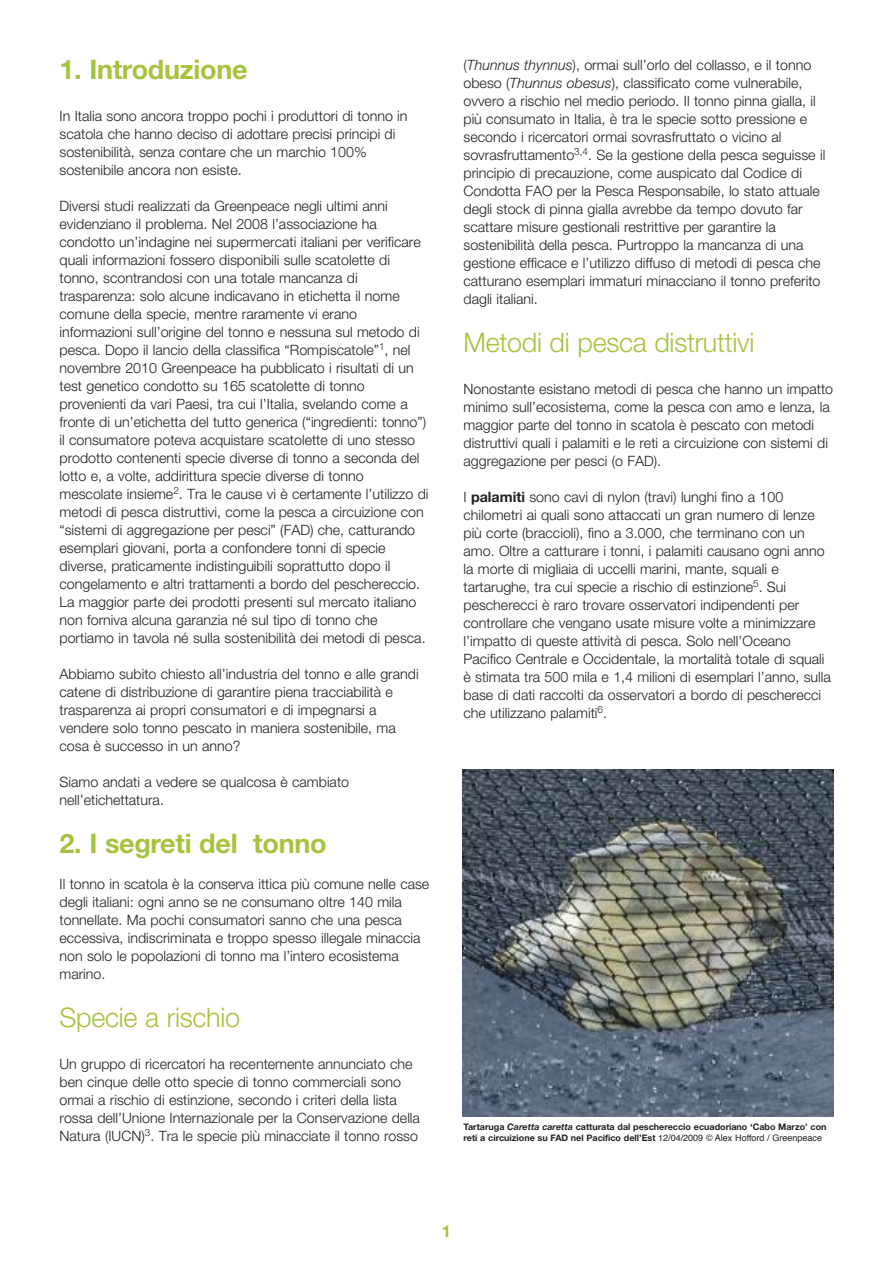
<style>
.page{position:relative;width:893px;height:1263px;background:#fff}
.page>*{position:absolute;margin:0;border:0;box-sizing:border-box;transform-origin:0 0}
.t1{font:300 27px "Helvetica Neue LT Std";letter-spacing:-.01em;color:#a4c43d}
.t2{font:700 27px "Helvetica Neue LT Std";letter-spacing:-.01em;color:#a4c43d}
.t3{font:700 16.5px "Helvetica Neue LT Std";color:#a4c43d}
.t4{font:300 14.25px/18px "Helvetica Neue LT Std";color:#211f1f}
.t5{font:700 9px/11.1px "Helvetica Neue";color:#211f1f}
.s1{font-style:italic}
.s2{font-weight:700}
.s3{font-family:"Helvetica";font-weight:400}
</style>
<div class="page">
<img style="left:462px;top:769px;width:371px;height:348px">
<h1 class="t2" style="left:60px;top:60px;width:189px">1. Introduzione</h1>
<p class="t4" style="left:60px;top:108px;width:350px">In Italia sono ancora troppo pochi i produttori di tonno in scatola che hanno deciso di adottare precisi principi di sostenibilità, senza contare che un marchio 100% sostenibile ancora non esiste.</p>
<p class="t4" style="left:60px;top:198px;width:371px">Diversi studi realizzati da Greenpeace negli ultimi anni evidenziano il problema. Nel 2008 l’associazione ha condotto un’indagine nei supermercati italiani per verificare quali informazioni fossero disponibili sulle scatolette di tonno, scontrandosi con una totale mancanza di trasparenza: solo alcune indicavano in etichetta il nome comune della specie, mentre raramente vi erano informazioni sull’origine del tonno e nessuna sul metodo di pesca. Dopo il lancio della classifica “Rompiscatole”<sup>1</sup>, nel novembre 2010 Greenpeace ha pubblicato i risultati di un test genetico condotto su 165 scatolette di tonno provenienti da vari Paesi, tra cui l’Italia, svelando come a fronte di un’etichetta del tutto generica (“ingredienti: tonno”) il consumatore poteva acquistare scatolette di uno stesso prodotto contenenti specie diverse di tonno a seconda del lotto e, a volte, addirittura specie diverse di tonno mescolate insieme<sup>2</sup>. Tra le cause vi è certamente l’utilizzo di metodi di pesca distruttivi, come la pesca a circuizione con “sistemi di aggregazione per pesci” (FAD) che, catturando esemplari giovani, porta a confondere tonni di specie diverse, praticamente indistinguibili soprattutto dopo il congelamento e altri trattamenti a bordo del peschereccio.<br>La maggior parte dei prodotti presenti sul mercato italiano non forniva alcuna garanzia né sul tipo di tonno che portiamo in tavola né sulla sostenibilità dei metodi di pesca.</p>
<p class="t4" style="left:60px;top:666px;width:361px">Abbiamo subito chiesto all’industria del tonno e alle grandi catene di distribuzione di garantire piena tracciabilità e trasparenza ai propri consumatori e di impegnarsi a vendere solo tonno pescato in maniera sostenibile, ma cosa è successo in un anno?</p>
<p class="t4" style="left:60px;top:774px;width:291px">Siamo andati a vedere se qualcosa è cambiato nell’etichettatura.</p>
<h1 class="t2" style="left:60px;top:834px;width:269px">2. I segreti del tonno</h1>
<p class="t4" style="left:60px;top:876px;width:371px">Il tonno in scatola è la conserva ittica più comune nelle case degli italiani: ogni anno se ne consumano oltre 140 mila tonnellate. Ma pochi consumatori sanno che una pesca eccessiva, indiscriminata e troppo spesso illegale minaccia non solo le popolazioni di tonno ma l’intero ecosistema marino.</p>
<h1 class="t1" style="left:60px;top:1008px;width:182px">Specie a rischio</h1>
<p class="t4" style="left:60px;top:1056px;width:362px">Un gruppo di ricercatori ha recentemente annunciato che ben cinque delle otto specie di tonno commerciali sono ormai a rischio di estinzione, secondo i criteri della lista rossa dell’Unione Internazionale per la Conservazione della Natura (IUCN)<sup>3</sup>. Tra le specie più minacciate il tonno rosso</p>
<p class="t4" style="left:463px;top:57px;width:363px">(<span class="s1">Thunnus thynnus</span>), ormai sull’orlo del collasso, e il tonno obeso (<span class="s1">Thunnus obesus</span>), classificato come vulnerabile, ovvero a rischio nel medio periodo. Il tonno pinna gialla, il più consumato in Italia, è tra le specie sotto pressione e secondo i ricercatori ormai sovrasfruttato o vicino al sovrasfruttamento<sup>3,4</sup>. Se la gestione della pesca seguisse il principio di precauzione, come auspicato dal Codice di Condotta FAO per la Pesca Responsabile, lo stato attuale degli stock di pinna gialla avrebbe da tempo dovuto far scattare misure gestionali restrittive per garantire la sostenibilità della pesca. Purtroppo la mancanza di una gestione efficace e l’utilizzo diffuso di metodi di pesca che catturano esemplari immaturi minacciano il tonno preferito dagli italiani.</p>
<h1 class="t1" style="left:463px;top:332px;width:292px">Metodi di pesca distruttivi</h1>
<p class="t4" style="left:463px;top:381px;width:371px">Nonostante esistano metodi di pesca che hanno un impatto minimo sull’ecosistema, come la pesca con amo e lenza, la maggior parte del tonno in scatola è pescato con metodi distruttivi quali i palamiti e le reti a circuizione con sistemi di aggregazione per pesci (o FAD).</p>
<p class="t4" style="left:463px;top:489px;width:369px">I <span class="s2">palamiti</span> sono cavi di nylon (travi) lunghi fino a 100 chilometri ai quali sono attaccati un gran numero di lenze più corte (braccioli), fino a 3.000, che terminano con un amo. Oltre a catturare i tonni, i palamiti causano ogni anno la morte di migliaia di uccelli marini, mante, squali e tartarughe, tra cui specie a rischio di estinzione<sup>5</sup>. Sui pescherecci è raro trovare osservatori indipendenti per controllare che vengano usate misure volte a minimizzare l’impatto di queste attività di pesca. Solo nell’Oceano Pacifico Centrale e Occidentale, la mortalità totale di squali è stimata tra 500 mila e 1,4 milioni di esemplari l’anno, sulla base di dati raccolti da osservatori a bordo di pescherecci che utilizzano palamiti<sup>6</sup>.</p>
<p class="t5" style="left:464px;top:1122px;width:365px">Tartaruga <span class="s1">Caretta caretta</span> catturata dal peschereccio ecuadoriano ‘Cabo Marzo’ con reti a circuizione su FAD nel Pacifico dell’Est <span class="s3">12/04/2009 © Alex Hofford / Greenpeace</span></p>
<p class="t3" style="left:442px;top:1225px;width:11px">1</p>
</div>
